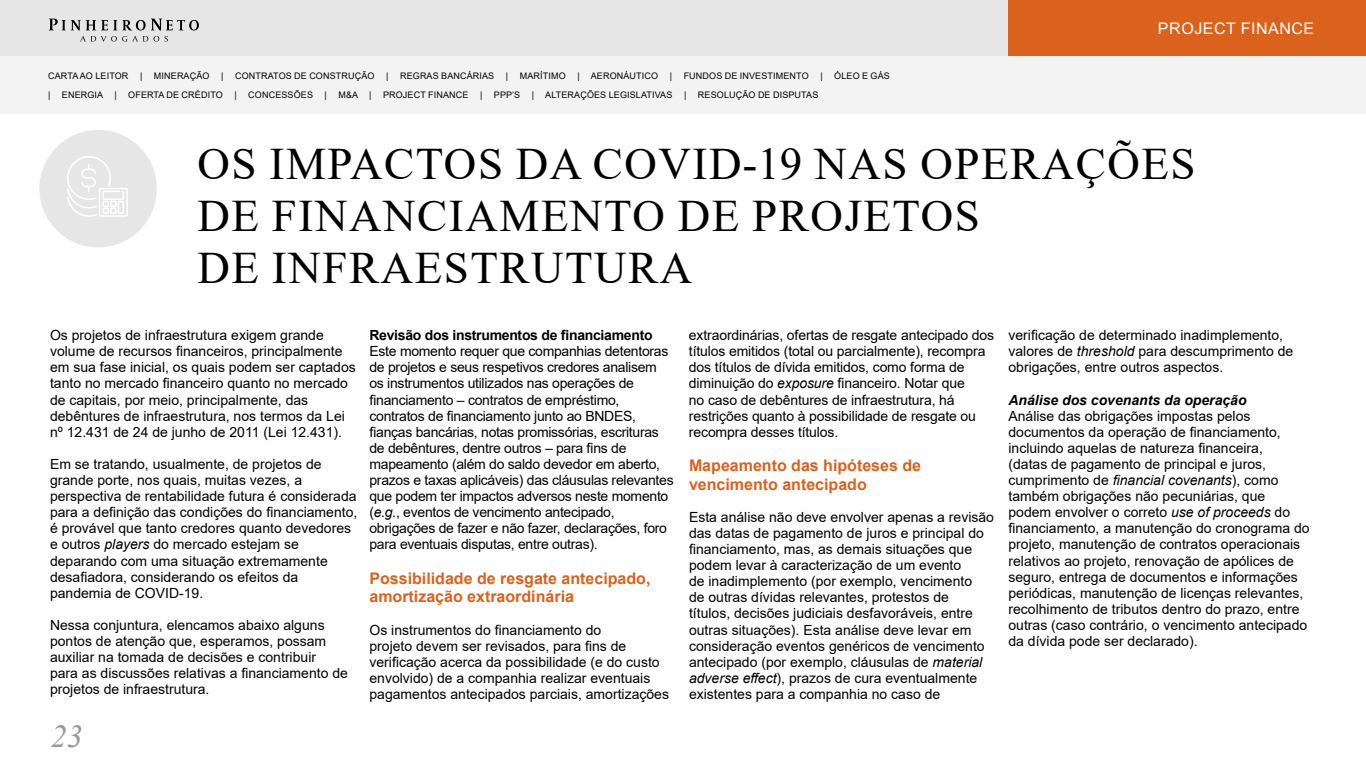
<style>
.page{position:relative;width:1366px;height:768px;background:#fff}
.page>*{position:absolute;margin:0;border:0;box-sizing:border-box;transform-origin:0 0}
.t1{font:45px/51.8px "Times New Roman";letter-spacing:.035em;color:#000}
.t2{font:italic 32px "Times New Roman";color:#999}
.t3{font:700 16px/18.4px "Arial";color:#da621d}
.t4{font:16px "Arial";letter-spacing:.035em;color:#fff}
.t5{font:14px/16.1px "Arial";color:#000}
.t6{font:14px/16.1px "Arial";letter-spacing:-.02em;color:#000}
.t7{font:700 14px "Arial";letter-spacing:-.02em;color:#000}
.t8{font:italic 700 14px "Arial";color:#000}
.t9{font:9px "Arial";letter-spacing:.015em;color:#000}
.s1{font-style:italic}
</style>
<div class="page">
<div style="left:0;top:56px;width:1366px;height:58px;background:#f3f3f3"></div>
<div style="left:0;top:0;width:1366px;height:56px;background:#e6e6e6"></div>
<svg style="left:49px;top:19px;width:150px;height:23px"></svg>
<div style="left:39px;top:130px;width:118px;height:117px;background:#e6e6e6;border-radius:50%"></div>
<div style="left:1008px;top:0;width:358px;height:56px;background:#da621d"></div>
<svg style="left:67px;top:156px;width:61px;height:61px"></svg>
<p class="t9" style="left:48px;top:69px;width:82px">CARTA AO LEITOR</p>
<p class="t9" style="left:140px;top:69px;width:4px">|</p>
<p class="t9" style="left:154px;top:69px;width:57px">MINERAÇÃO</p>
<p class="t9" style="left:221px;top:69px;width:4px">|</p>
<p class="t9" style="left:235px;top:69px;width:141px">CONTRATOS DE CONSTRUÇÃO</p>
<p class="t9" style="left:386px;top:69px;width:4px">|</p>
<p class="t9" style="left:400px;top:69px;width:96px">REGRAS BANCÁRIAS</p>
<p class="t9" style="left:506px;top:69px;width:4px">|</p>
<p class="t9" style="left:520px;top:69px;width:47px">MARÍTIMO</p>
<p class="t9" style="left:577px;top:69px;width:82px">| AERONÁUTICO</p>
<p class="t9" style="left:670px;top:69px;width:4px">|</p>
<p class="t9" style="left:684px;top:69px;width:127px">FUNDOS DE INVESTIMENTO</p>
<p class="t9" style="left:820px;top:69px;width:4px">|</p>
<p class="t9" style="left:834px;top:69px;width:57px">ÓLEO E GÁS</p>
<p class="t9" style="left:48px;top:88px;width:4px">|</p>
<p class="t9" style="left:62px;top:88px;width:56px">ENERGIA |</p>
<p class="t9" style="left:128px;top:88px;width:96px">OFERTA DE CRÉDITO</p>
<p class="t9" style="left:234px;top:88px;width:4px">|</p>
<p class="t9" style="left:248px;top:88px;width:66px">CONCESSÕES</p>
<p class="t9" style="left:325px;top:88px;width:4px">|</p>
<p class="t9" style="left:339px;top:88px;width:34px">M&amp;A |</p>
<p class="t9" style="left:383px;top:88px;width:87px">PROJECT FINANCE</p>
<p class="t9" style="left:480px;top:88px;width:4px">|</p>
<p class="t9" style="left:494px;top:88px;width:28px">PPP’S</p>
<p class="t9" style="left:532px;top:88px;width:142px">| ALTERAÇÕES LEGISLATIVAS</p>
<p class="t9" style="left:684px;top:88px;width:4px">|</p>
<p class="t9" style="left:698px;top:88px;width:122px">RESOLUÇÃO DE DISPUTAS</p>
<p class="t4" style="left:1158px;top:18px;width:158px">PROJECT FINANCE</p>
<h1 class="t1" style="left:198px;top:137px;width:1000px">OS IMPACTOS DA COVID-19 NAS OPERAÇÕES<br>DE FINANCIAMENTO DE PROJETOS<br>DE INFRAESTRUTURA</h1>
<p class="t5" style="left:50px;top:327px;width:307px">Os projetos de infraestrutura exigem grande volume de recursos financeiros, principalmente em sua fase inicial, os quais podem ser captados tanto no mercado financeiro quanto no mercado de capitais, por meio, principalmente, das debêntures de infraestrutura, nos termos da Lei nº 12.431 de 24 de junho de 2011 (Lei 12.431).</p>
<p class="t5" style="left:50px;top:456px;width:309px">Em se tratando, usualmente, de projetos de grande porte, nos quais, muitas vezes, a perspectiva de rentabilidade futura é considerada para a definição das condições do financiamento, é provável que tanto credores quanto devedores e outros <span class="s1">players</span> do mercado estejam se deparando com uma situação extremamente desafiadora, considerando os efeitos da pandemia de COVID-19.</p>
<p class="t5" style="left:50px;top:617px;width:300px">Nessa conjuntura, elencamos abaixo alguns pontos de atenção que, esperamos, possam auxiliar na tomada de decisões e contribuir<br>para as discussões relativas a financiamento de projetos de infraestrutura.</p>
<h2 class="t2" style="left:51px;top:715px;width:33px">23</h2>
<p class="t7" style="left:369px;top:325px;width:285px">Revisão dos instrumentos de financiamento</p>
<p class="t6" style="left:369px;top:343px;width:306px">Este momento requer que companhias detentoras de projetos e seus respetivos credores analisem os instrumentos utilizados nas operações de financiamento – contratos de empréstimo, contratos de financiamento junto ao BNDES, fianças bancárias, notas promissórias, escrituras de debêntures, dentre outros – para fins de mapeamento (além do saldo devedor em aberto, prazos e taxas aplicáveis) das cláusulas relevantes que podem ter impactos adversos neste momento (<span class="s1">e.g.</span>, eventos de vencimento antecipado, obrigações de fazer e não fazer, declarações, foro para eventuais disputas, entre outras).</p>
<p class="t3" style="left:370px;top:569px;width:282px">Possibilidade de resgate antecipado, amortização extraordinária</p>
<p class="t5" style="left:370px;top:622px;width:301px">Os instrumentos do financiamento do<br>projeto devem ser revisados, para fins de verificação acerca da possibilidade (e do custo envolvido) de a companhia realizar eventuais pagamentos antecipados parciais, amortizações</p>
<p class="t5" style="left:689px;top:327px;width:307px">extraordinárias, ofertas de resgate antecipado dos títulos emitidos (total ou parcialmente), recompra dos títulos de dívida emitidos, como forma de diminuição do <span class="s1">exposure</span> financeiro. Notar que<br>no caso de debêntures de infraestrutura, há restrições quanto à possibilidade de resgate ou recompra desses títulos.</p>
<p class="t3" style="left:689px;top:457px;width:234px">Mapeamento das hipóteses de vencimento antecipado</p>
<p class="t5" style="left:689px;top:509px;width:307px">Esta análise não deve envolver apenas a revisão das datas de pagamento de juros e principal do financiamento, mas, as demais situações que podem levar à caracterização de um evento<br>de inadimplemento (por exemplo, vencimento<br>de outras dívidas relevantes, protestos de<br>títulos, decisões judiciais desfavoráveis, entre outras situações). Esta análise deve levar em consideração eventos genéricos de vencimento antecipado (por exemplo, cláusulas de <span class="s1">material adverse effect</span>), prazos de cura eventualmente existentes para a companhia no caso de</p>
<p class="t5" style="left:1008px;top:327px;width:286px">verificação de determinado inadimplemento, valores de <span class="s1">threshold</span> para descumprimento de obrigações, entre outros aspectos.</p>
<p class="t8" style="left:1009px;top:390px;width:240px">Análise dos covenants da operação</p>
<p class="t5" style="left:1009px;top:408px;width:303px">Análise das obrigações impostas pelos documentos da operação de financiamento, incluindo aquelas de natureza financeira,<br>(datas de pagamento de principal e juros, cumprimento de <span class="s1">financial covenants</span>), como também obrigações não pecuniárias, que podem envolver o correto <span class="s1">use of proceeds</span> do financiamento, a manutenção do cronograma do projeto, manutenção de contratos operacionais relativos ao projeto, renovação de apólices de seguro, entrega de documentos e informações periódicas, manutenção de licenças relevantes, recolhimento de tributos dentro do prazo, entre outras (caso contrário, o vencimento antecipado da dívida pode ser declarado).</p>
</div>
